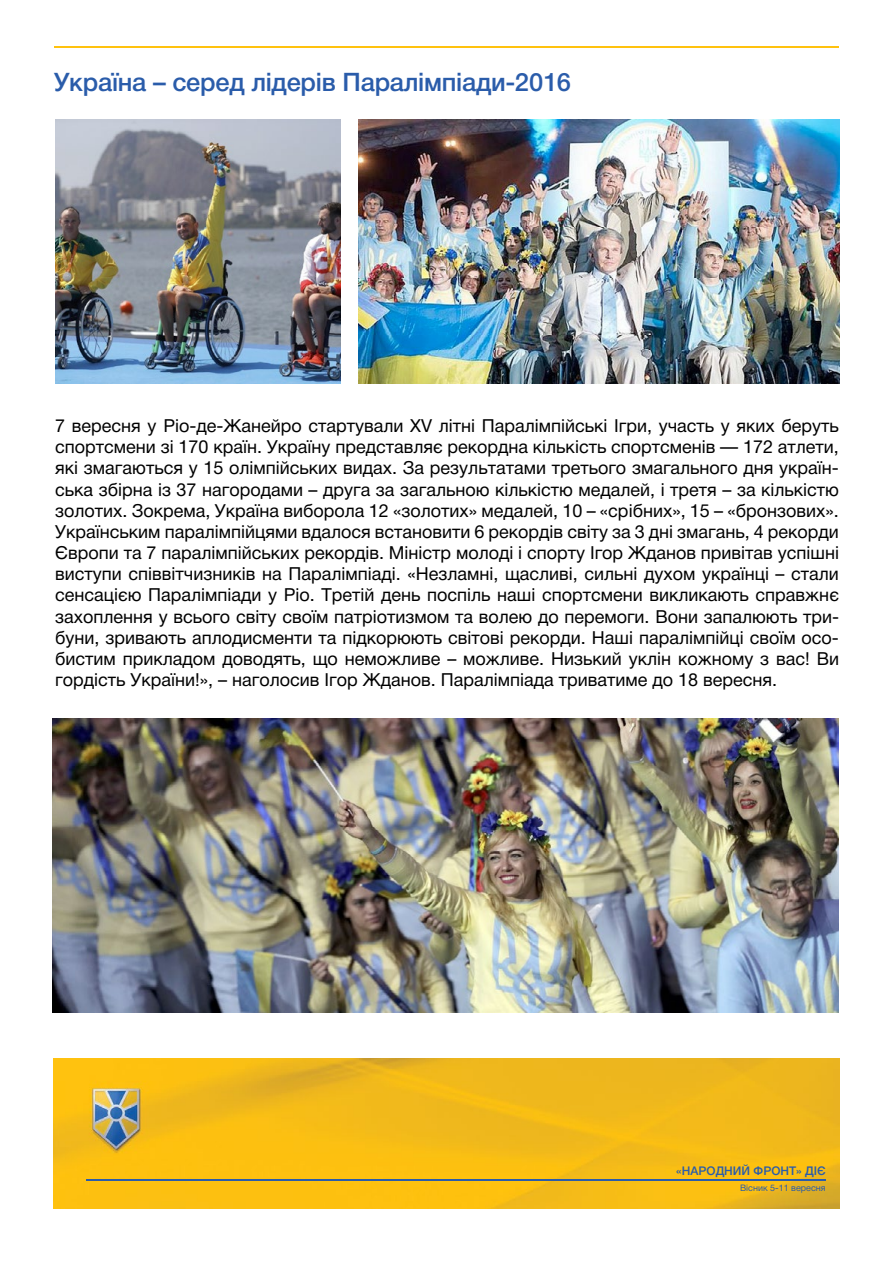
<style>
.page{position:relative;width:893px;height:1263px;background:#fff}
.page>*{position:absolute;margin:0;border:0;box-sizing:border-box;transform-origin:0 0}
.t1{font:25.5px "Helvetica 6 Medium";letter-spacing:-.01em;color:#2a5caa}
.t2{font:18px/21.1px "Helvetica 5 Normal";color:#000;text-align:justify}
.t3{font:12px "Helvetica 6 Medium";letter-spacing:.12em;color:#2a5caa}
.t4{font:9px "Helvetica 5 Normal";color:#2a5caa}
</style>
<div class="page">
<hr style="left:54px;top:47px;width:785px;height:1px;background:#ffc20e">
<img style="left:53px;top:1059px;width:787px;height:150px">
<hr style="left:87px;top:1179px;width:739px;height:1px;background:#2a5caa">
<img style="left:55px;top:119px;width:285px;height:265px">
<img style="left:359px;top:119px;width:481px;height:265px">
<img style="left:52px;top:719px;width:787px;height:293px">
<h1 class="t1" style="left:54px;top:68px;width:519px">Україна – серед лідерів Паралімпіади-2016</h1>
<p class="t2" style="left:55px;top:415px;width:785px">7 вересня у Ріо-де-Жанейро стартували XV літні Паралімпійські Ігри, участь у яких беруть спортсмени зі 170 країн. Україну представляє рекордна кількість спортсменів — 172 атлети, які змагаються у 15 олімпійських видах. За результатами третього змагального дня україн&shy;ська збірна із 37 нагородами – друга за загальною кількістю медалей, і третя – за кількістю золотих. Зокрема, Україна виборола 12 «золотих» медалей, 10 – «срібних», 15 – «бронзових».<br>Українським паралімпійцями вдалося встановити 6 рекордів світу за 3 дні змагань, 4 рекорди Європи та 7 паралімпійських рекордів. Міністр молоді і спорту Ігор Жданов привітав успішні виступи співвітчизників на Паралімпіаді. «Незламні, щасливі, сильні духом українці – стали сенсацією Паралімпіади у Ріо. Третій день поспіль наші спортсмени викликають справжнє захоплення у всього світу своїм патріотизмом та волею до перемоги. Вони запалюють три&shy;буни, зривають аплодисменти та підкорюють світові рекорди. Наші паралімпійці своїм осо&shy;бистим прикладом доводять, що неможливе – можливе. Низький уклін кожному з вас! Ви гордість України!», – наголосив Ігор Жданов. Паралімпіада триватиме до 18 вересня.</p>
<p class="t3" style="left:676px;top:1164px;width:151px">«Народний фронт» діє</p>
<p class="t4" style="left:740px;top:1183px;width:87px">Вісник 5-11 вересня</p>
</div>
